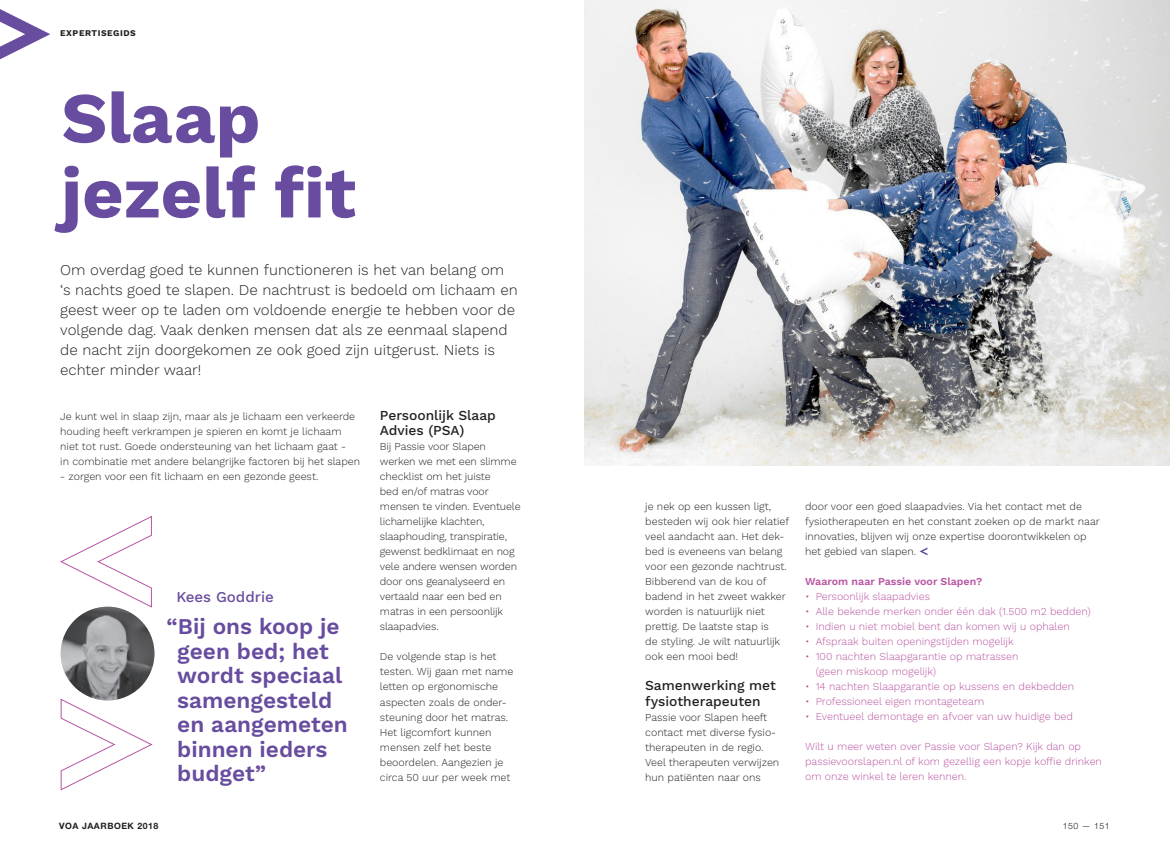
<style>
.page{position:relative;width:1170px;height:851px;background:#fff}
.page>*{position:absolute;margin:0;border:0;box-sizing:border-box;transform-origin:0 0}
.Kop__grote_variabel{font:700 71.75px/75px "Work Sans";color:#674c9f}
.Streamer{font:600 22.5px/24.5px "Work Sans";color:#674c9f}
.Intro{font:300 15px/20px "Work Sans";color:#231f20}
.Naam_bij_foto{font:500 15px "Work Sans";color:#674c9f}
.Tussenkop{font:500 13.75px/15px "Work Sans";color:#231f20}
.Body{font:300 10.62px/15px "Work Sans";color:#231f20}
.Bedrijfsgegevens{font:300 10.62px/15px "Work Sans";color:#b854a1}
.Bedrijfsnaam{font:600 10.62px "Work Sans";color:#b854a1}
.t1{font:700 8.75px "Helvetica Neue LT Std";letter-spacing:.06em;color:#231f20}
.t2{font:700 8.75px "Work Sans";letter-spacing:.06em;color:#231f20}
.t3{font:300 8.75px "Helvetica Neue LT Std";letter-spacing:.06em;color:#231f20}
</style>
<div class="page">
<svg style="left:0;top:9px;width:50px;height:51px"></svg>
<svg style="left:60px;top:698px;width:93px;height:92px"></svg>
<svg style="left:60px;top:515px;width:92px;height:93px"></svg>
<img style="left:61px;top:606px;width:93px;height:94px;border-radius:47px">
<img style="left:585px;top:0;width:584px;height:465px">
<svg style="left:919px;top:547px;width:8px;height:8px"></svg>
<p class="t2" style="left:60px;top:28px;width:77px">EXPERTISEGIDS</p>
<p class="Kop__grote_variabel" style="left:61px;top:84px;width:296px">Slaap jezelf fit</p>
<p class="Intro" style="left:60px;top:261px;width:459px">Om overdag goed te kunnen functioneren is het van belang om ‘s nachts goed te slapen. De nachtrust is bedoeld om lichaam en geest weer op te laden om voldoende energie te hebben voor de volgende dag. Vaak denken mensen dat als ze eenmaal slapend de nacht zijn doorgekomen ze ook goed zijn uitgerust. Niets is echter minder waar!</p>
<p class="Body" style="left:60px;top:409px;width:301px">Je kunt wel in slaap zijn, maar als je lichaam een verkeerde houding heeft verkrampen je spieren en komt je lichaam niet tot rust. Goede ondersteuning van het lichaam gaat -<br>in combinatie met andere belangrijke factoren bij het slapen</p>
<p class="Body" style="left:60px;top:469px;width:259px">- zorgen voor een fit lichaam en een gezonde geest.</p>
<p class="Naam_bij_foto" style="left:176px;top:588px;width:99px">Kees Goddrie</p>
<p class="Streamer" style="left:177px;top:615px;width:172px;text-indent:-11px">“Bij ons koop je geen bed; het wordt speciaal samengesteld en aangemeten binnen ieders budget”</p>
<p class="Tussenkop" style="left:380px;top:408px;width:117px">Persoonlijk Slaap<br>Advies (PSA)</p>
<p class="Body" style="left:380px;top:439px;width:142px">Bij Passie voor Slapen werken we met een slimme checklist om het juiste<br>bed en/of matras voor mensen te vinden. Eventuele lichamelijke klachten, slaaphouding, transpiratie, gewenst bedklimaat en nog vele andere wensen worden door ons geanalyseerd en vertaald naar een bed en matras in een persoonlijk slaapadvies.</p>
<p class="Body" style="left:380px;top:649px;width:135px">De volgende stap is het testen. Wij gaan met name letten op ergonomische aspecten zoals de onder&shy;steuning door het matras.<br>Het ligcomfort kunnen mensen zelf het beste beoordelen. Aangezien je circa 50 uur per week met</p>
<p class="Body" style="left:645px;top:499px;width:145px">je nek op een kussen ligt, besteden wij ook hier relatief veel aandacht aan. Het dek&shy;bed is eveneens van belang voor een gezonde nachtrust.<br>Bibberend van de kou of badend in het zweet wakker worden is natuurlijk niet prettig. De laatste stap is<br>de styling. Je wilt natuurlijk ook een mooi bed!</p>
<p class="Tussenkop" style="left:645px;top:678px;width:132px">Samenwerking met fysiotherapeuten</p>
<p class="Body" style="left:645px;top:709px;width:135px">Passie voor Slapen heeft contact met diverse fysio&shy;therapeuten in de regio.<br>Veel therapeuten verwijzen hun patiënten naar ons</p>
<p class="Body" style="left:805px;top:499px;width:296px">door voor een goed slaapadvies. Via het contact met de fysiotherapeuten en het constant zoeken op de markt naar innovaties, blijven wij onze expertise doorontwikkelen op het gebied van slapen.</p>
<p class="Bedrijfsnaam" style="left:805px;top:575px;width:179px">Waarom naar Passie voor Slapen?</p>
<p class="Bedrijfsgegevens" style="left:805px;top:589px;width:126px">• Persoonlijk slaapadvies</p>
<p class="Bedrijfsgegevens" style="left:805px;top:604px;width:287px">• Alle bekende merken onder één dak (1.500 m2 bedden)</p>
<p class="Bedrijfsgegevens" style="left:805px;top:619px;width:266px">• Indien u niet mobiel bent dan komen wij u ophalen</p>
<p class="Bedrijfsgegevens" style="left:805px;top:634px;width:210px">• Afspraak buiten openingstijden mogelijk</p>
<p class="Bedrijfsgegevens" style="left:815px;top:649px;width:204px;text-indent:-11px">• 100 nachten Slaapgarantie op matrassen (geen miskoop mogelijk)</p>
<p class="Bedrijfsgegevens" style="left:805px;top:679px;width:271px">• 14 nachten Slaapgarantie op kussens en dekbedden</p>
<p class="Bedrijfsgegevens" style="left:805px;top:694px;width:181px">• Professioneel eigen montageteam</p>
<p class="Bedrijfsgegevens" style="left:805px;top:709px;width:269px">• Eventueel demontage en afvoer van uw huidige bed</p>
<p class="Bedrijfsgegevens" style="left:805px;top:739px;width:298px">Wilt u meer weten over Passie voor Slapen? Kijk dan op passievoorslapen.nl of kom gezellig een kopje koffie drinken om onze winkel te leren kennen.</p>
<p class="t1" style="left:59px;top:819px;width:101px">VOA JAARBOEK 2018</p>
<p class="t3" style="left:1062px;top:820px;width:48px">150 — 151</p>
</div>
